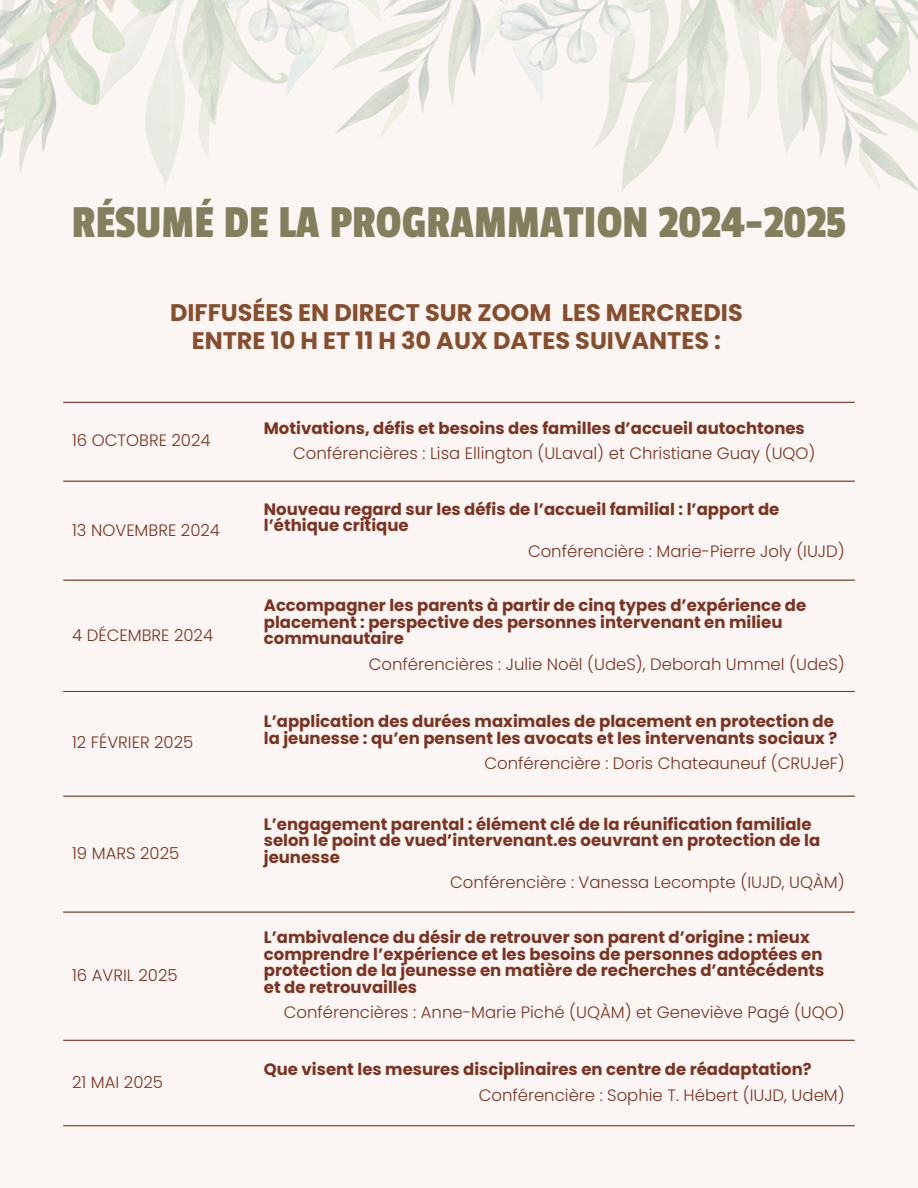
<style>
.page{position:relative;width:918px;height:1188px;background:#fbf6f3}
.page>*{position:absolute;margin:0;border:0;box-sizing:border-box;transform-origin:0 0}
.t1{font:48px "Passion One";color:#837e5b}
.t2{font:700 24px "Poppins";color:#874d2c}
.t3{font:700 16.5px/16.5px "Poppins";color:#7d3322}
.t4{font:300 16.5px "Poppins";color:#7d3322}
</style>
<div class="page">
<hr style="left:63px;top:402px;width:792px;height:1px;background:#7d3322">
<hr style="left:63px;top:481px;width:792px;height:1px;background:#7d3322">
<hr style="left:63px;top:580px;width:792px;height:1px;background:#7d3322">
<hr style="left:63px;top:691px;width:792px;height:1px;background:#7d3322">
<hr style="left:63px;top:796px;width:792px;height:1px;background:#7d3322">
<hr style="left:63px;top:911px;width:792px;height:2px;background:#7d3322">
<hr style="left:63px;top:1040px;width:792px;height:1px;background:#7d3322">
<hr style="left:63px;top:1125px;width:792px;height:1px;background:#7d3322">
<img style="left:0;top:0;width:918px;height:193px">
<p class="t1" style="left:72px;top:197px;width:776px">RÉSUMÉ DE LA PROGRAMMATION 2024-2025</p>
<p class="t2" style="left:170px;top:295px;width:574px">DIFFUSÉES EN DIRECT SUR ZOOM LES MERCREDIS</p>
<p class="t2" style="left:192px;top:324px;width:531px">ENTRE 10 H ET 11 H 30 AUX DATES SUIVANTES :</p>
<p class="t4" style="left:72px;top:429px;width:140px">16 OCTOBRE 2024</p>
<p class="t4" style="left:72px;top:518px;width:149px">13 NOVEMBRE 2024</p>
<p class="t4" style="left:72px;top:623px;width:143px">4 DÉCEMBRE 2024</p>
<p class="t4" style="left:72px;top:731px;width:123px">12 FÉVRIER 2025</p>
<p class="t4" style="left:72px;top:842px;width:109px">19 MARS 2025</p>
<p class="t4" style="left:72px;top:963px;width:107px">16 AVRIL 2025</p>
<p class="t4" style="left:72px;top:1071px;width:92px">21 MAI 2025</p>
<h1 class="t3" style="left:264px;top:420px;width:542px">Motivations, défis et besoins des familles d’accueil autochtones</h1>
<p class="t4" style="left:293px;top:442px;width:524px">Conférencières : Lisa Ellington (ULaval) et Christiane Guay (UQO)</p>
<p class="t3" style="left:264px;top:501px;width:517px">Nouveau regard sur les défis de l’accueil familial : l’apport de l’éthique critique</p>
<p class="t4" style="left:528px;top:539px;width:318px">Conférencière : Marie-Pierre Joly (IUJD)</p>
<p class="t3" style="left:264px;top:597px;width:544px">Accompagner les parents à partir de cinq types d’expérience de placement : perspective des personnes intervenant en milieu communautaire</p>
<p class="t4" style="left:369px;top:653px;width:477px">Conférencières : Julie Noël (UdeS), Deborah Ummel (UdeS)</p>
<p class="t3" style="left:264px;top:713px;width:575px">L’application des durées maximales de placement en protection de la jeunesse : qu’en pensent les avocats et les intervenants sociaux ?</p>
<p class="t4" style="left:484px;top:752px;width:362px">Conférencière : Doris Chateauneuf (CRUJeF)</p>
<p class="t3" style="left:264px;top:816px;width:558px">L’engagement parental : élément clé de la réunification familiale selon le point de vued’intervenant.es oeuvrant en protection de la jeunesse</p>
<p class="t4" style="left:450px;top:871px;width:396px">Conférencière : Vanessa Lecompte (IUJD, UQÀM)</p>
<p class="t3" style="left:264px;top:929px;width:562px">L’ambivalence du désir de retrouver son parent d’origine : mieux comprendre l’expérience et les besoins de personnes adoptées en protection de la jeunesse en matière de recherches d’antécédents et de retrouvailles</p>
<p class="t4" style="left:284px;top:1001px;width:562px">Conférencières : Anne-Marie Piché (UQÀM) et Geneviève Pagé (UQO)</p>
<p class="t3" style="left:264px;top:1061px;width:549px">Que visent les mesures disciplinaires en centre de réadaptation?</p>
<p class="t4" style="left:479px;top:1083px;width:368px">Conférencière : Sophie T. Hébert (IUJD, UdeM)</p>
</div>
